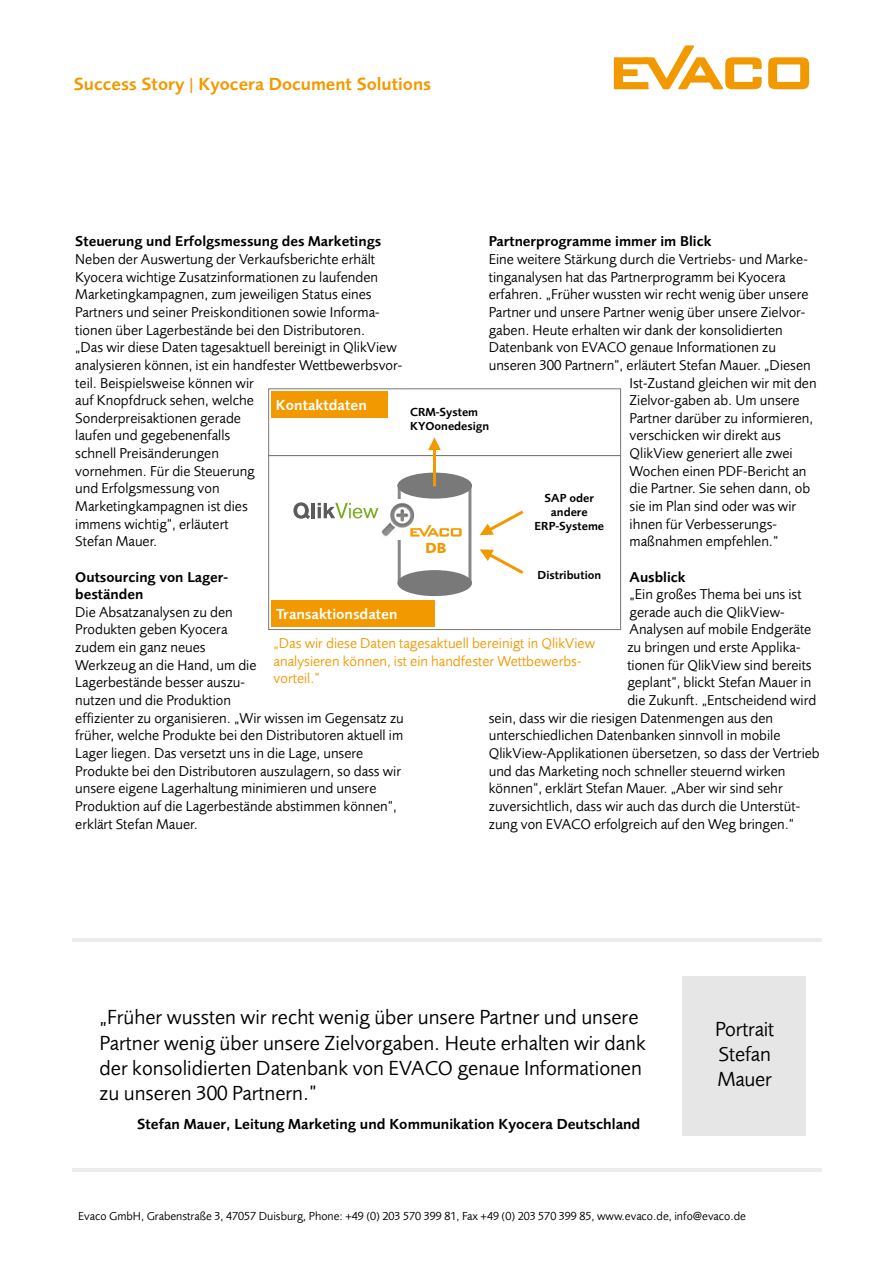
<style>
.page{position:relative;width:893px;height:1263px;background:#fff}
.page>*{position:absolute;margin:0;border:0;box-sizing:border-box;transform-origin:0 0}
.t1{font:21px/25.2px "Foundry Sans";color:#000}
.t2{font:600 18.15px "Foundry Sans";color:#f39900}
.t3{font:600 15px "Foundry Sans";color:#000}
.t4{font:600 15px "Foundry Sans";color:#fff}
.t5{font:700 15px "Foundry Sans";color:#f39900}
.t6{font:14.7px/17.7px "Foundry Sans";color:#000}
.t7{font:600 14.7px/17.7px "Foundry Sans";color:#000}
.t8{font:14.7px/17.7px "Foundry Sans";color:#f39900}
.t9{font:12px "Foundry Sans";color:#000}
.t10{font:600 12px/14.4px "Foundry Sans";color:#000;text-align:center}
</style>
<div class="page">
<svg style="left:613px;top:45px;width:197px;height:45px"></svg>
<hr style="left:72px;top:939px;width:749px;height:3px;background:#ececed">
<hr style="left:72px;top:1168px;width:749px;height:4px;background:#ececed">
<div style="left:682px;top:977px;width:123px;height:159px;background:#e6e6e6"></div>
<div style="left:268px;top:455px;width:353px;height:175px;border:1px solid #797979"></div>
<div style="left:398px;top:484px;width:73px;height:100px;border:3px solid #888"></div>
<div style="left:397px;top:473px;width:75px;height:26px;background:#797979;border-radius:50%"></div>
<div style="left:397px;top:570px;width:75px;height:26px;background:#797979;border-radius:50%"></div>
<div style="left:268px;top:388px;width:353px;height:68px;border:1px solid #797979"></div>
<div style="left:271px;top:391px;width:116px;height:27px;background:#f39900"></div>
<div style="left:271px;top:600px;width:164px;height:27px;background:#f39900"></div>
<img style="left:378px;top:499px;width:37px;height:40px">
<hr style="left:311px;top:503px;width:4px;height:15px;background:#5a5b5d">
<svg style="left:317px;top:503px;width:61px;height:16px"></svg>
<svg style="left:293px;top:502px;width:17px;height:17px"></svg>
<svg style="left:410px;top:525px;width:51px;height:12px"></svg>
<svg style="left:428px;top:437px;width:13px;height:13px"></svg>
<hr style="left:433px;top:444px;width:3px;height:42px;background:#f39900">
<svg style="left:479px;top:549px;width:45px;height:25px"></svg>
<svg style="left:479px;top:510px;width:45px;height:26px"></svg>
<p class="t2" style="left:74px;top:76px;width:359px">Success Story | Kyocera Document Solutions</p>
<p class="t7" style="left:75px;top:234px;width:307px">Steuerung und Erfolgsmessung des Marketings</p>
<p class="t6" style="left:75px;top:252px;width:328px">Neben der Auswertung der Verkaufsberichte erhält Kyocera wichtige Zusatzinformationen zu laufenden Marketingkampagnen, zum jeweiligen Status eines Partners und seiner Preiskonditionen sowie Informa&shy;tionen über Lagerbestände bei den Distributoren.<br>„Das wir diese Daten tagesaktuell bereinigt in QlikView analysieren können, ist ein handfester Wettbewerbsvor&shy;teil. Beispielsweise können wir<br>auf Knopfdruck sehen, welche<br>Sonderpreisaktionen gerade<br>laufen und gegebenenfalls<br>schnell Preisänderungen<br>vornehmen. Für die Steuerung<br>und Erfolgsmessung von<br>Marketingkampagnen ist dies<br>immens wichtig“, erläutert<br>Stefan Mauer.</p>
<p class="t7" style="left:75px;top:569px;width:154px">Outsourcing von Lager&shy;beständen</p>
<p class="t6" style="left:75px;top:604px;width:330px">Die Absatzanalysen zu den<br>Produkten geben Kyocera<br>zudem ein ganz neues<br>Werkzeug an die Hand, um die<br>Lagerbestände besser auszu-<br>nutzen und die Produktion<br>effizienter zu organisieren. „Wir wissen im Gegensatz zu früher, welche Produkte bei den Distributoren aktuell im Lager liegen. Das versetzt uns in die Lage, unsere Produkte bei den Distributoren auszulagern, so dass wir unsere eigene Lagerhaltung minimieren und unsere Produktion auf die Lagerbestände abstimmen können“, erklärt Stefan Mauer.</p>
<p class="t7" style="left:488px;top:234px;width:224px">Partnerprogramme immer im Blick</p>
<p class="t6" style="left:488px;top:252px;width:320px">Eine weitere Stärkung durch die Vertriebs- und Marke-</p>
<p class="t6" style="left:488px;top:269px;width:298px">tinganalysen hat das Partnerprogramm bei Kyocera</p>
<p class="t6" style="left:488px;top:287px;width:321px">erfahren. „Früher wussten wir recht wenig über unsere</p>
<p class="t6" style="left:488px;top:305px;width:318px">Partner und unsere Partner wenig über unsere Zielvor-</p>
<p class="t6" style="left:488px;top:322px;width:295px">gaben. Heute erhalten wir dank der konsolidierten</p>
<p class="t6" style="left:488px;top:340px;width:289px">Datenbank von EVACO genaue Informationen zu</p>
<p class="t6" style="left:488px;top:357px;width:323px">unseren 300 Partnern“, erläutert Stefan Mauer. „Diesen</p>
<p class="t6" style="left:629px;top:375px;width:188px">Ist-Zustand gleichen wir mit den</p>
<p class="t6" style="left:629px;top:393px;width:172px">Zielvor-gaben ab. Um unsere</p>
<p class="t6" style="left:629px;top:410px;width:185px">Partner darüber zu informieren,</p>
<p class="t6" style="left:629px;top:428px;width:153px">verschicken wir direkt aus</p>
<p class="t6" style="left:629px;top:446px;width:165px">QlikView generiert alle zwei</p>
<p class="t6" style="left:629px;top:463px;width:178px">Wochen einen PDF-Bericht an</p>
<p class="t6" style="left:629px;top:481px;width:182px">die Partner. Sie sehen dann, ob</p>
<p class="t6" style="left:629px;top:499px;width:168px">sie im Plan sind oder was wir</p>
<p class="t6" style="left:629px;top:516px;width:149px">ihnen für Verbesserungs-</p>
<p class="t6" style="left:629px;top:534px;width:150px">maßnahmen empfehlen.“</p>
<p class="t7" style="left:629px;top:569px;width:58px">Ausblick</p>
<p class="t6" style="left:629px;top:587px;width:173px">„Ein großes Thema bei uns ist</p>
<p class="t6" style="left:629px;top:604px;width:156px">gerade auch die QlikView-</p>
<p class="t6" style="left:629px;top:622px;width:183px">Analysen auf mobile Endgeräte</p>
<p class="t6" style="left:627px;top:640px;width:175px">zu bringen und erste Applika-</p>
<p class="t6" style="left:627px;top:657px;width:186px">tionen für QlikView sind bereits</p>
<p class="t6" style="left:627px;top:675px;width:185px">geplant“, blickt Stefan Mauer in</p>
<p class="t6" style="left:627px;top:693px;width:190px">die Zukunft. „Entscheidend wird</p>
<p class="t6" style="left:488px;top:710px;width:286px">sein, dass wir die riesigen Datenmengen aus den</p>
<p class="t6" style="left:488px;top:728px;width:293px">unterschiedlichen Datenbanken sinnvoll in mobile</p>
<p class="t6" style="left:488px;top:746px;width:332px">QlikView-Applikationen übersetzen, so dass der Vertrieb</p>
<p class="t6" style="left:488px;top:763px;width:298px">und das Marketing noch schneller steuernd wirken</p>
<p class="t6" style="left:488px;top:781px;width:295px">können“, erklärt Stefan Mauer. „Aber wir sind sehr</p>
<p class="t6" style="left:488px;top:798px;width:313px">zuversichtlich, dass wir auch das durch die Unterstüt-</p>
<p class="t6" style="left:488px;top:816px;width:307px">zung von EVACO erfolgreich auf den Weg bringen.“</p>
<p class="t4" style="left:276px;top:399px;width:92px">Kontaktdaten</p>
<p class="t10" style="left:410px;top:406px;width:81px;text-align:left">CRM-System<br>KYOonedesign</p>
<p class="t10" style="left:534px;top:492px;width:71px">SAP oder andere<br>ERP-Systeme</p>
<p class="t5" style="left:425px;top:539px;width:22px">DB</p>
<p class="t10" style="left:537px;top:568px;width:65px">Distribution</p>
<p class="t4" style="left:276px;top:608px;width:123px">Transaktionsdaten</p>
<p class="t8" style="left:273px;top:636px;width:323px">„Das wir diese Daten tagesaktuell bereinigt in QlikView analysieren können, ist ein handfester Wettbewerbs&shy;vorteil.”</p>
<h1 class="t1" style="left:100px;top:1007px;width:547px">„Früher wussten wir recht wenig über unsere Partner und unsere Partner wenig über unsere Zielvorgaben. Heute erhalten wir dank der konsolidierten Datenbank von EVACO genaue Informationen zu unseren 300 Partnern.”</h1>
<p class="t3" style="left:137px;top:1118px;width:504px">Stefan Mauer, Leitung Marketing und Kommunikation Kyocera Deutschland</p>
<h1 class="t1" style="left:715px;top:1018px;width:60px">Portrait<br>Stefan<br>Mauer</h1>
<p class="t9" style="left:78px;top:1211px;width:669px">Evaco GmbH, Grabenstraße 3, 47057 Duisburg, Phone: +49 (0) 203 570 399 81, Fax +49 (0) 203 570 399 85, www.evaco.de, info@evaco.de</p>
</div>
